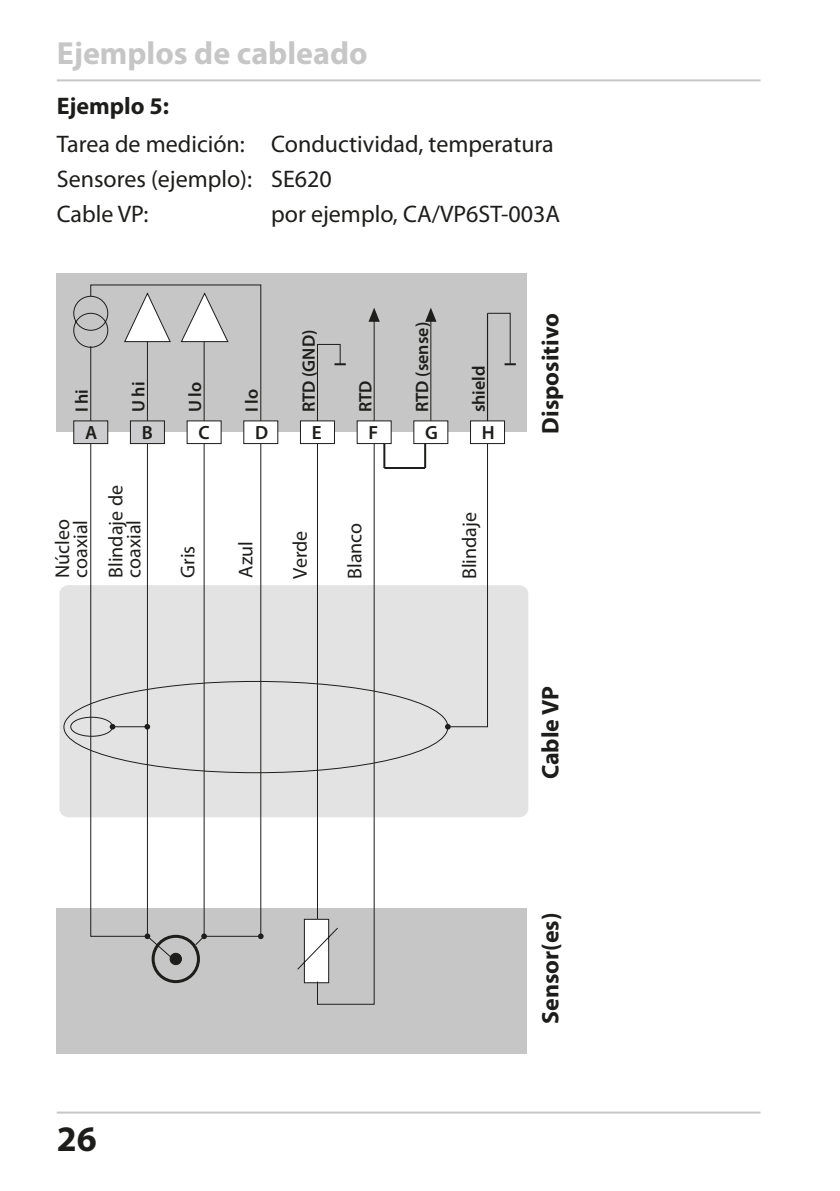
<style>
.page{position:relative;width:840px;height:1191px;background:#fff}
.page>*{position:absolute;margin:0;border:0;box-sizing:border-box;transform-origin:0 0}
.t1{font:700 36px "Dqvhrr Myriad Pro";color:#1d1d1b}
.Kolumne_grau{font:700 32px "Dqvhrr Myriad Pro";color:#c6c6c6}
.t2{font:24px "Lbfctw Myriad Pro";color:#1d1d1b}
.Normal_fett{font:700 24px "Dqvhrr Myriad Pro";color:#1d1d1b}
.Minitext{font:20px/18px "Lbfctw Myriad Pro";color:#1d1d1b}
.t3{font:600 19.2px "Rrbchs Myriad Pro";color:#1d1d1b}
.t4{font:600 18px "Rrbchs Myriad Pro";color:#1d1d1b}
</style>
<div class="page">
<hr style="left:57px;top:1111px;width:703px;height:2px;background:#c6c6c6">
<hr style="left:57px;top:79px;width:703px;height:2px;background:#c6c6c6">
<div style="left:59px;top:585px;width:469px;height:232px;background:#e3e3e3"></div>
<div style="left:57px;top:908px;width:470px;height:145px;background:#c6c6c6"></div>
<svg style="left:296px;top:773px;width:79px;height:232px"></svg>
<svg style="left:63px;top:442px;width:425px;height:331px"></svg>
<svg style="left:445px;top:724px;width:5px;height:5px"></svg>
<div style="left:57px;top:274px;width:470px;height:158px;background:#c6c6c6"></div>
<div style="left:130px;top:420px;width:35px;height:24px;background:#ccccce;border:1px solid #1d1d1b"></div>
<div style="left:186px;top:420px;width:35px;height:24px;background:#fff"></div>
<div style="left:243px;top:420px;width:35px;height:24px;background:#fff;border:1px solid #1d1d1b"></div>
<div style="left:300px;top:420px;width:35px;height:24px;background:#fff;border:1px solid #1d1d1b"></div>
<div style="left:356px;top:420px;width:35px;height:24px;background:#fff;border:1px solid #1d1d1b"></div>
<div style="left:413px;top:420px;width:35px;height:24px;background:#fff;border:1px solid #1d1d1b"></div>
<div style="left:469px;top:420px;width:35px;height:24px;background:#fff;border:1px solid #1d1d1b"></div>
<div style="left:73px;top:420px;width:35px;height:24px;background:#ccccce;border:1px solid #1d1d1b"></div>
<hr style="left:430px;top:319px;width:1px;height:102px;background:#1d1d1b">
<hr style="left:373px;top:319px;width:1px;height:102px;background:#1d1d1b">
<svg style="left:368px;top:308px;width:11px;height:14px"></svg>
<svg style="left:425px;top:308px;width:11px;height:14px"></svg>
<svg style="left:316px;top:343px;width:29px;height:79px"></svg>
<hr style="left:486px;top:313px;width:2px;height:108px;background:#1d1d1b">
<svg style="left:486px;top:312px;width:29px;height:53px"></svg>
<svg style="left:73px;top:284px;width:189px;height:138px"></svg>
<div style="left:170px;top:953px;width:11px;height:11px;background:#1d1d1b;border-radius:50%"></div>
<div style="left:169px;top:952px;width:13px;height:13px;border:1px solid #1d1d1b;border-radius:50%"></div>
<div style="left:151px;top:934px;width:49px;height:49px;border:3px solid #1d1d1b;border-radius:50%"></div>
<svg style="left:194px;top:442px;width:69px;height:504px"></svg>
<hr style="left:383px;top:444px;width:2px;height:24px;background:#1d1d1b">
<hr style="left:384px;top:467px;width:41px;height:2px;background:#1d1d1b">
<hr style="left:424px;top:444px;width:2px;height:24px;background:#1d1d1b">
<svg style="left:70px;top:442px;width:104px;height:518px"></svg>
<p class="Kolumne_grau" style="left:57px;top:32px;width:312px">Ejemplos de cableado</p>
<p class="Normal_fett" style="left:57px;top:91px;width:114px">Ejemplo 5:</p>
<p class="t2" style="left:57px;top:129px;width:189px">Tarea de medición:</p>
<p class="t2" style="left:271px;top:129px;width:284px">Conductividad, temperatura</p>
<p class="t2" style="left:57px;top:164px;width:197px">Sensores (ejemplo):</p>
<p class="t2" style="left:271px;top:164px;width:62px">SE620</p>
<p class="t2" style="left:57px;top:199px;width:93px">Cable VP:</p>
<p class="t2" style="left:271px;top:199px;width:290px">por ejemplo, CA/VP6ST-003A</p>
<p class="t4" style="left:297px;top:412px;width:84px;rotate:-90deg">RTD (GND)</p>
<p class="t4" style="left:410px;top:412px;width:92px;rotate:-90deg">RTD (sense)</p>
<p class="t4" style="left:70px;top:412px;width:25px;rotate:-90deg">I hi</p>
<p class="t4" style="left:127px;top:412px;width:32px;rotate:-90deg">U hi</p>
<p class="t4" style="left:184px;top:412px;width:32px;rotate:-90deg">U lo</p>
<p class="t4" style="left:240px;top:412px;width:25px;rotate:-90deg">I lo</p>
<p class="t4" style="left:353px;top:412px;width:34px;rotate:-90deg">RTD</p>
<p class="t4" style="left:467px;top:412px;width:48px;rotate:-90deg">shield</p>
<p class="t3" style="left:85px;top:420px;width:14px">A</p>
<p class="t3" style="left:142px;top:420px;width:13px">B</p>
<p class="t3" style="left:198px;top:420px;width:13px">C</p>
<p class="t3" style="left:255px;top:420px;width:15px">D</p>
<p class="t3" style="left:311px;top:420px;width:11px">E</p>
<p class="t3" style="left:368px;top:420px;width:11px">F</p>
<p class="t3" style="left:425px;top:420px;width:14px">G</p>
<p class="t3" style="left:481px;top:420px;width:14px">H</p>
<p class="Minitext" style="left:53px;top:578px;width:60px;rotate:-90deg">Núcleo coaxial</p>
<p class="Minitext" style="left:106px;top:578px;width:95px;rotate:-90deg">Blindaje de coaxial</p>
<p class="Minitext" style="left:178px;top:578px;width:34px;rotate:-90deg">Gris</p>
<p class="Minitext" style="left:236px;top:578px;width:38px;rotate:-90deg">Azul</p>
<p class="Minitext" style="left:291px;top:579px;width:50px;rotate:-90deg">Verde</p>
<p class="Minitext" style="left:345px;top:579px;width:58px;rotate:-90deg">Blanco</p>
<p class="Minitext" style="left:460px;top:579px;width:69px;rotate:-90deg">Blindaje</p>
<p class="Normal_fett" style="left:534px;top:434px;width:122px;rotate:-90deg">Dispositivo</p>
<p class="Normal_fett" style="left:534px;top:779px;width:95px;rotate:-90deg">Cable VP</p>
<h1 class="t1" style="left:57px;top:1115px;width:41px">26</h1>
<p class="Normal_fett" style="left:534px;top:1024px;width:113px;rotate:-90deg">Sensor(es)</p>
</div>
